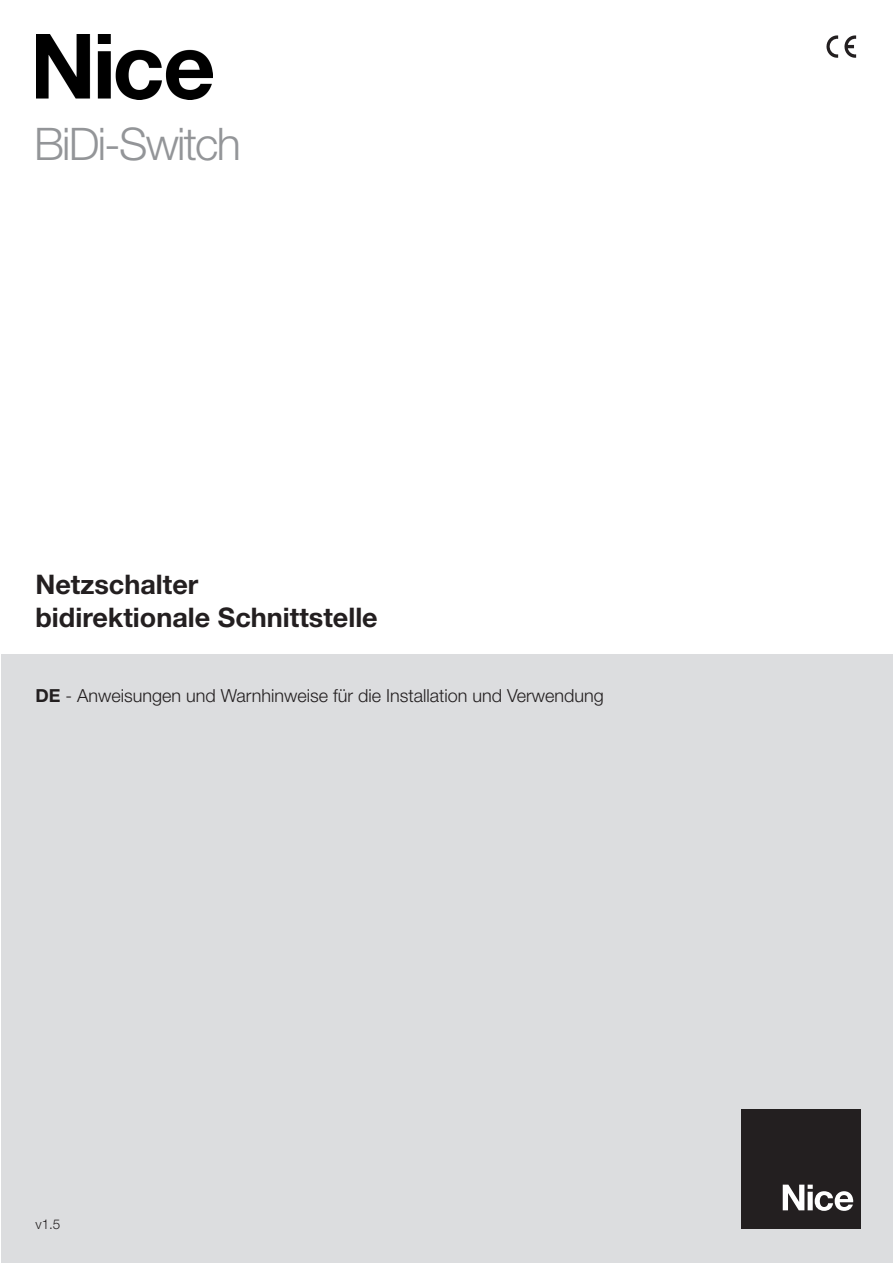
<style>
.page{position:relative;width:893px;height:1263px;background:#fff}
.page>*{position:absolute;margin:0;border:0;box-sizing:border-box;transform-origin:0 0}
.t1{font:300 45px "Helvetica Neue LT Pro";letter-spacing:-.04em;color:#939598}
.t2{font:700 27px/32.4px "Helvetica Neue LT Pro";color:#231f20}
.t3{font:300 18px "Helvetica Neue LT Pro";color:#231f20}
.t4{font:300 13.5px "Helvetica Neue LT Pro";color:#231f20}
.s1{font-weight:700}
</style>
<div class="page">
<div style="left:1px;top:655px;width:892px;height:608px;background:#dcdddf"></div>
<div style="left:741px;top:1110px;width:119px;height:119px;background:#231f20"></div>
<svg style="left:783px;top:1184px;width:70px;height:27px"></svg>
<svg style="left:826px;top:36px;width:12px;height:22px"></svg>
<svg style="left:844px;top:36px;width:12px;height:22px"></svg>
<img style="left:36px;top:34px;width:176px;height:66px">
<p class="t1" style="left:34px;top:117px;width:209px">BiDi-Switch</p>
<p class="t2" style="left:35px;top:568px;width:344px">Netzschalter bidirektionale Schnittstelle</p>
<p class="t3" style="left:35px;top:684px;width:570px"><span class="s1">DE</span> - Anweisungen und Warnhinweise für die Installation und Verwendung</p>
<p class="t4" style="left:35px;top:1216px;width:27px">v1.5</p>
</div>
